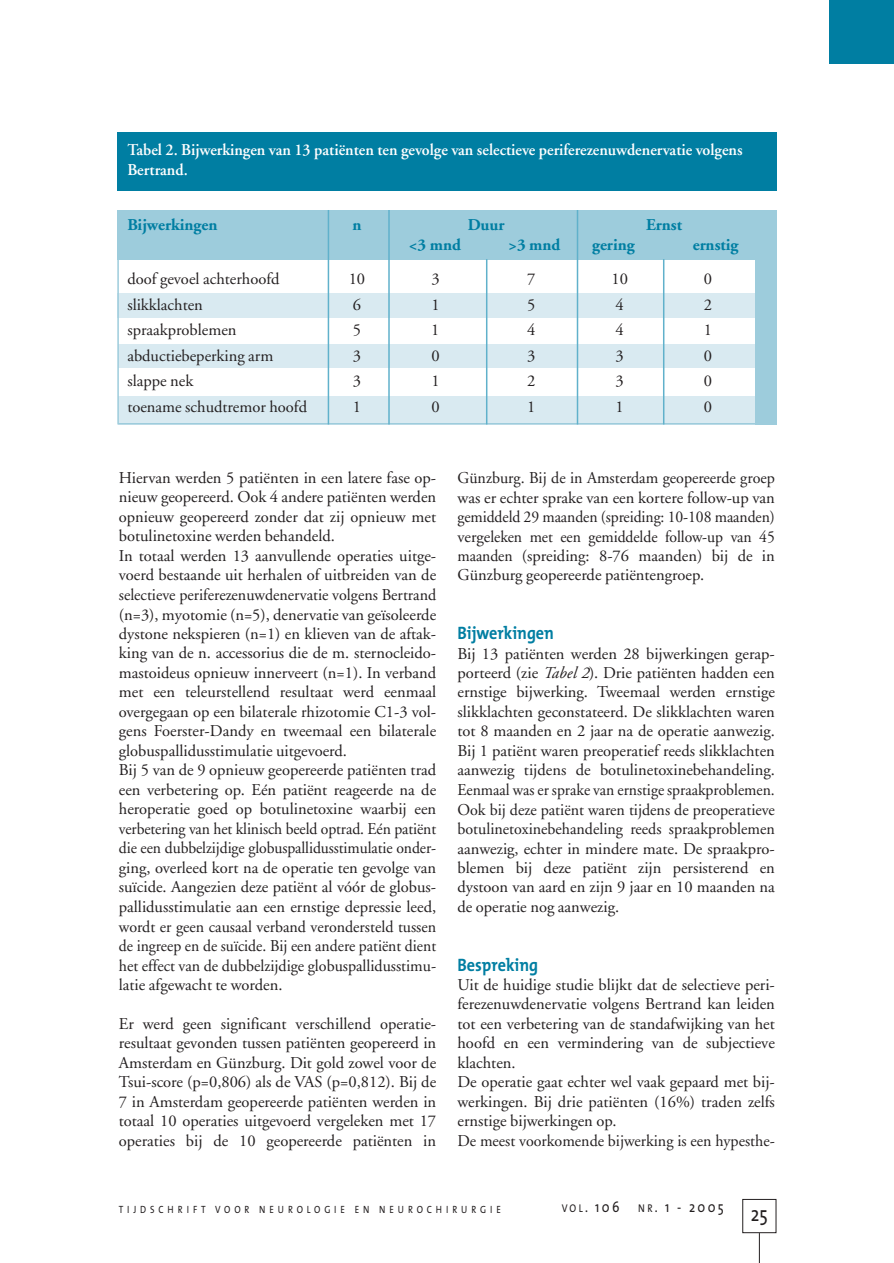
<style>
.page{position:relative;width:894px;height:1263px;background:#fff}
.page>*{position:absolute;margin:0;border:0;box-sizing:border-box;transform-origin:0 0}
.t1{font:21px "The Mix";color:#231f20;scale:.85 1}
.t2{font:700 18px "The Mix";color:#007ea2;scale:.9 1}
.t3{font:16.5px/19.5px "Adobe Garamond";color:#231f20;text-align:justify}
.t4{font:600 16.5px/19.5px "Adobe Garamond";color:#fff}
.t5{font:700 16.5px "Adobe Garamond";color:#007ea2}
.t6{font:15px "The Mix";letter-spacing:.185em;color:#231f20;scale:.85 1}
.t7{font:10.5px "The Mix";letter-spacing:.43em;color:#231f20;scale:.85 1}
.s1{font-style:italic}
.s2{font-size:11.25px}
</style>
<div class="page">
<hr style="left:759px;top:1233px;width:1px;height:30px;background:#231f20">
<div style="left:742px;top:1199px;width:34px;height:34px;border:1px solid #231f20"></div>
<div style="left:830px;top:0;width:64px;height:64px;background:#007ea2"></div>
<div style="left:117px;top:210px;width:659px;height:49px;background:#9dccdc"></div>
<div style="left:117px;top:293px;width:659px;height:25px;background:#d9eaf1"></div>
<div style="left:119px;top:344px;width:656px;height:24px;background:#d9eaf1"></div>
<div style="left:119px;top:396px;width:656px;height:28px;background:#d9eaf1"></div>
<div style="left:117px;top:132px;width:659px;height:58px;background:#007ea2"></div>
<div style="left:755px;top:210px;width:21px;height:214px;background:#9dccdc"></div>
<div style="left:117px;top:210px;width:659px;height:214px;border:2px solid #9dccdc"></div>
<hr style="left:328px;top:210px;width:1px;height:214px;background:#60b1cb">
<hr style="left:388px;top:210px;width:2px;height:215px;background:#60b1cb">
<hr style="left:486px;top:259px;width:1px;height:165px;background:#60b1cb">
<hr style="left:663px;top:259px;width:1px;height:166px;background:#60b1cb">
<hr style="left:577px;top:210px;width:1px;height:214px;background:#60b1cb">
<p class="t4" style="left:127px;top:142px;width:617px">Tabel 2. Bijwerkingen van 13 patiënten ten gevolge van selectieve periferezenuwdenervatie volgens<br>Bertrand.</p>
<p class="t5" style="left:127px;top:218px;width:92px">Bijwerkingen</p>
<p class="t5" style="left:352px;top:218px;width:11px">n</p>
<p class="t5" style="left:468px;top:218px;width:38px">Duur</p>
<p class="t5" style="left:646px;top:218px;width:37px">Ernst</p>
<p class="t5" style="left:409px;top:238px;width:54px">&lt;3 mnd</p>
<p class="t5" style="left:508px;top:238px;width:54px">&gt;3 mnd</p>
<p class="t5" style="left:592px;top:238px;width:44px">gering</p>
<p class="t5" style="left:693px;top:238px;width:47px">ernstig</p>
<p class="t3" style="left:127px;top:271px;width:154px">doof gevoel achterhoofd</p>
<p class="t3" style="left:349px;top:271px;width:18px">10</p>
<p class="t3" style="left:431px;top:271px;width:10px">3</p>
<p class="t3" style="left:527px;top:271px;width:10px">7</p>
<p class="t3" style="left:611px;top:271px;width:18px">10</p>
<p class="t3" style="left:704px;top:271px;width:10px">0</p>
<p class="t3" style="left:127px;top:296px;width:77px">slikklachten</p>
<p class="t3" style="left:353px;top:296px;width:10px">6</p>
<p class="t3" style="left:431px;top:296px;width:10px">1</p>
<p class="t3" style="left:527px;top:296px;width:10px">5</p>
<p class="t3" style="left:616px;top:296px;width:10px">4</p>
<p class="t3" style="left:704px;top:296px;width:10px">2</p>
<p class="t3" style="left:127px;top:322px;width:111px">spraakproblemen</p>
<p class="t3" style="left:353px;top:322px;width:10px">5</p>
<p class="t3" style="left:431px;top:322px;width:10px">1</p>
<p class="t3" style="left:527px;top:322px;width:10px">4</p>
<p class="t3" style="left:616px;top:322px;width:10px">4</p>
<p class="t3" style="left:704px;top:322px;width:10px">1</p>
<p class="t3" style="left:127px;top:347px;width:148px">abductiebeperking arm</p>
<p class="t3" style="left:353px;top:347px;width:10px">3</p>
<p class="t3" style="left:431px;top:347px;width:10px">0</p>
<p class="t3" style="left:527px;top:347px;width:10px">3</p>
<p class="t3" style="left:616px;top:347px;width:10px">3</p>
<p class="t3" style="left:704px;top:347px;width:10px">0</p>
<p class="t3" style="left:127px;top:373px;width:67px">slappe nek</p>
<p class="t3" style="left:353px;top:373px;width:10px">3</p>
<p class="t3" style="left:431px;top:373px;width:10px">1</p>
<p class="t3" style="left:527px;top:373px;width:10px">2</p>
<p class="t3" style="left:616px;top:373px;width:10px">3</p>
<p class="t3" style="left:704px;top:373px;width:10px">0</p>
<p class="t3" style="left:127px;top:398px;width:181px">toename schudtremor hoofd</p>
<p class="t3" style="left:353px;top:398px;width:10px">1</p>
<p class="t3" style="left:431px;top:398px;width:10px">0</p>
<p class="t3" style="left:527px;top:398px;width:10px">1</p>
<p class="t3" style="left:616px;top:398px;width:10px">1</p>
<p class="t3" style="left:704px;top:398px;width:10px">0</p>
<p class="t3" style="left:119px;top:470px;width:319px;text-align:left">Hiervan werden 5 patiënten in een latere fase op&shy;nieuw geopereerd. Ook 4 andere patiënten werden opnieuw geopereerd zonder dat zij opnieuw met botulinetoxine werden behandeld.<br>In totaal werden 13 aanvullende operaties uitge&shy;voerd bestaande uit herhalen of uitbreiden van de selectieve periferezenuwdenervatie volgens Bertrand (n=3), myotomie (n=5), denervatie van geïsoleerde dystone nekspieren (n=1) en klieven van de aftak&shy;king van de n. accessorius die de m. sternocleido&shy;mastoideus opnieuw innerveert (n=1). In verband met een teleurstellend resultaat werd eenmaal overgegaan op een bilaterale rhizotomie C1-3 vol&shy;gens Foerster-Dandy en tweemaal een bilaterale globuspallidusstimulatie uitgevoerd.<br>Bij 5 van de 9 opnieuw geopereerde patiënten trad een verbetering op. Eén patiënt reageerde na de heroperatie goed op botulinetoxine waarbij een verbetering van het klinisch beeld optrad. Eén patiënt die een dubbelzijdige globuspallidusstimulatie onder&shy;ging, overleed kort na de operatie ten gevolge van suïcide. Aangezien deze patiënt al vóór de globus&shy;pallidusstimulatie aan een ernstige depressie leed, wordt er geen causaal verband verondersteld tussen de ingreep en de suïcide. Bij een andere patiënt dient het effect van de dubbelzijdige globuspallidusstimu&shy;latie afgewacht te worden.</p>
<p class="t3" style="left:119px;top:1016px;width:319px">Er werd geen significant verschillend operatie&shy;resultaat gevonden tussen patiënten geopereerd in Amsterdam en Günzburg. Dit gold zowel voor de Tsui-score (p=0,806) als de VAS (p=0,812). Bij de 7 in Amsterdam geopereerde patiënten werden in totaal 10 operaties uitgevoerd vergeleken met 17 operaties bij de 10 geopereerde patiënten in</p>
<p class="t3" style="left:457px;top:470px;width:319px">Günzburg. Bij de in Amsterdam geopereerde groep was er echter sprake van een kortere follow-up van gemiddeld 29 maanden (spreiding: 10-108 maanden) vergeleken met een gemiddelde follow-up van 45 maanden (spreiding: 8-76 maanden) bij de in Günzburg geopereerde patiëntengroep.</p>
<p class="t2" style="left:457px;top:626px;width:109px">Bijwerkingen</p>
<p class="t3" style="left:457px;top:645px;width:319px">Bij 13 patiënten werden 28 bijwerkingen gerap&shy;porteerd (zie <span class="s1">Tabel 2</span>). Drie patiënten hadden een ernstige bijwerking. Tweemaal werden ernstige slikklachten geconstateerd. De slikklachten waren tot 8 maanden en 2 jaar na de operatie aanwezig.<br>Bij 1 patiënt waren preoperatief reeds slikklachten aanwezig tijdens de botulinetoxinebehandeling.<br>Eenmaal was er sprake van ernstige spraakproblemen.<br>Ook bij deze patiënt waren tijdens de preoperatieve botulinetoxinebehandeling reeds spraakproblemen aanwezig, echter in mindere mate. De spraakpro&shy;blemen bij deze patiënt zijn persisterend en dystoon van aard en zijn 9 jaar en 10 maanden na de operatie nog aanwezig.</p>
<p class="t2" style="left:457px;top:958px;width:91px">Bespreking</p>
<p class="t3" style="left:457px;top:977px;width:319px;text-align:left">Uit de huidige studie blijkt dat de selectieve peri&shy;ferezenuwdenervatie volgens Bertrand kan leiden tot een verbetering van de standafwijking van het hoofd en een vermindering van de subjectieve klachten.<br>De operatie gaat echter wel vaak gepaard met bij&shy;werkingen. Bij drie patiënten (16%) traden zelfs ernstige bijwerkingen op.<br>De meest voorkomende bijwerking is een hypesthe-</p>
<p class="t7" style="left:119px;top:1205px;width:451px">TIJDSCHRIFT VOOR NEUROLOGIE EN NEUROCHIRURGIE</p>
<p class="t6" style="left:562px;top:1201px;width:192px"><span class="s2">VOL</span>. 106 <span class="s2">NR</span>. 1 - 2005</p>
<p class="t1" style="left:751px;top:1207px;width:21px">25</p>
</div>
